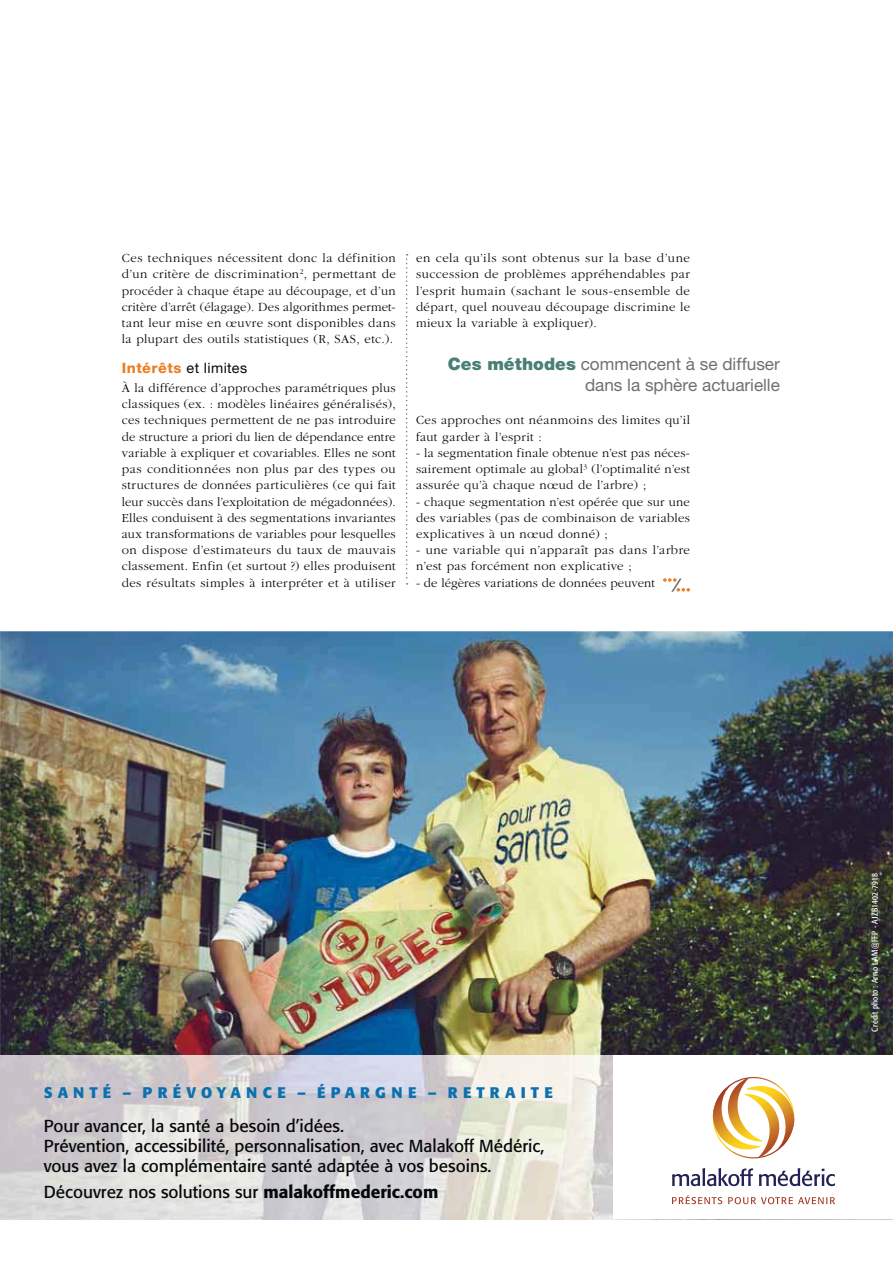
<style>
.page{position:relative;width:893px;height:1263px;background:#fff}
.page>*{position:absolute;margin:0;border:0;box-sizing:border-box;transform-origin:0 0}
.t1{font:17.1px/20.1px "Formata Std";color:#040809}
.t2{font:17.1px/21.5px "Helvetica Neue";color:#707072;text-align:right}
.t3{font:700 15.3px "Formata";letter-spacing:.335em;color:#0d70ae}
.t4{font:14.25px "Helvetica Neue";letter-spacing:.025em;color:#040809}
.t5{font:300 12.9px/16.2px "Garamond";letter-spacing:.025em;color:#040809;text-align:justify}
.t6{font:condensed 8.55px "Formata Std";letter-spacing:.035em;color:#fff}
.s1{font-weight:800;color:#eb8026}
.s2{font-weight:900;color:#497f74}
.s3{font-weight:500}
</style>
<div class="page">
<svg style="left:663px;top:578px;width:27px;height:14px"></svg>
<svg style="left:406px;top:254px;width:1px;height:331px"></svg>
<img style="left:0;top:631px;width:892px;height:425px">
<img style="left:0;top:1056px;width:613px;height:163px">
<svg style="left:712px;top:1077px;width:83px;height:81px"></svg>
<svg style="left:672px;top:1168px;width:163px;height:18px"></svg>
<svg style="left:672px;top:1195px;width:50px;height:9px"></svg>
<svg style="left:728px;top:1197px;width:107px;height:7px"></svg>
<p class="t5" style="left:122px;top:251px;width:275px">Ces techniques nécessitent donc la définition d’un critère de discrimination<sup>2</sup>, permettant de procéder à chaque étape au découpage, et d’un critère d’arrêt (élagage). Des algorithmes permet&shy;tant leur mise en œuvre sont disponibles dans la plupart des outils statistiques (R, SAS, etc.).</p>
<p class="t4" style="left:122px;top:362px;width:127px"><span class="s1">Intérêts</span> et limites</p>
<p class="t5" style="left:122px;top:381px;width:275px">À la différence d’approches paramétriques plus classiques (ex. : modèles linéaires généralisés), ces techniques permettent de ne pas introduire de structure a priori du lien de dépendance entre variable à expliquer et covariables. Elles ne sont pas conditionnées non plus par des types ou structures de données particulières (ce qui fait leur succès dans l’exploitation de mégadonnées).<br>Elles conduisent à des segmentations invariantes aux transformations de variables pour lesquelles on dispose d’estimateurs du taux de mauvais classement. Enfin (et surtout ?) elles produisent des résultats simples à interpréter et à utiliser</p>
<p class="t5" style="left:416px;top:251px;width:275px">en cela qu’ils sont obtenus sur la base d’une succession de problèmes appréhendables par l’esprit humain (sachant le sous-ensemble de départ, quel nouveau découpage discrimine le mieux la variable à expliquer).</p>
<h1 class="t2" style="left:448px;top:355px;width:333px"><span class="s2">Ces méthodes</span> commencent à se diffuser dans la sphère actuarielle</h1>
<p class="t5" style="left:416px;top:413px;width:275px">Ces approches ont néanmoins des limites qu’il faut garder à l’esprit :</p>
<p class="t5" style="left:416px;top:446px;width:275px">- la segmentation finale obtenue n’est pas néces&shy;sairement optimale au global<sup>3</sup> (l’optimalité n’est assurée qu’à chaque nœud de l’arbre) ;</p>
<p class="t5" style="left:416px;top:494px;width:275px">- chaque segmentation n’est opérée que sur une des variables (pas de combinaison de variables explicatives à un nœud donné) ;</p>
<p class="t5" style="left:416px;top:543px;width:275px">- une variable qui n’apparaît pas dans l’arbre n’est pas forcément non explicative ;</p>
<p class="t5" style="left:416px;top:575px;width:240px">- de légères variations de données peuvent</p>
<p class="t3" style="left:44px;top:1086px;width:510px">SANTÉ – PRÉVOYANCE – ÉPARGNE – RETRAITE</p>
<h1 class="t1" style="left:44px;top:1116px;width:502px">Pour avancer, la santé a besoin d’idées.<br>Prévention, accessibilité, personnalisation, avec Malakoff Médéric, vous avez la complémentaire santé adaptée à vos besoins.</h1>
<h1 class="t1" style="left:44px;top:1182px;width:396px">Découvrez nos solutions sur <span class="s3">malakoffmederic.com</span></h1>
<p class="t6" style="left:869px;top:1032px;width:160px;rotate:-90deg">Crédit photo : Arno LAM@FFP - AJZB1402-7918</p>
</div>
